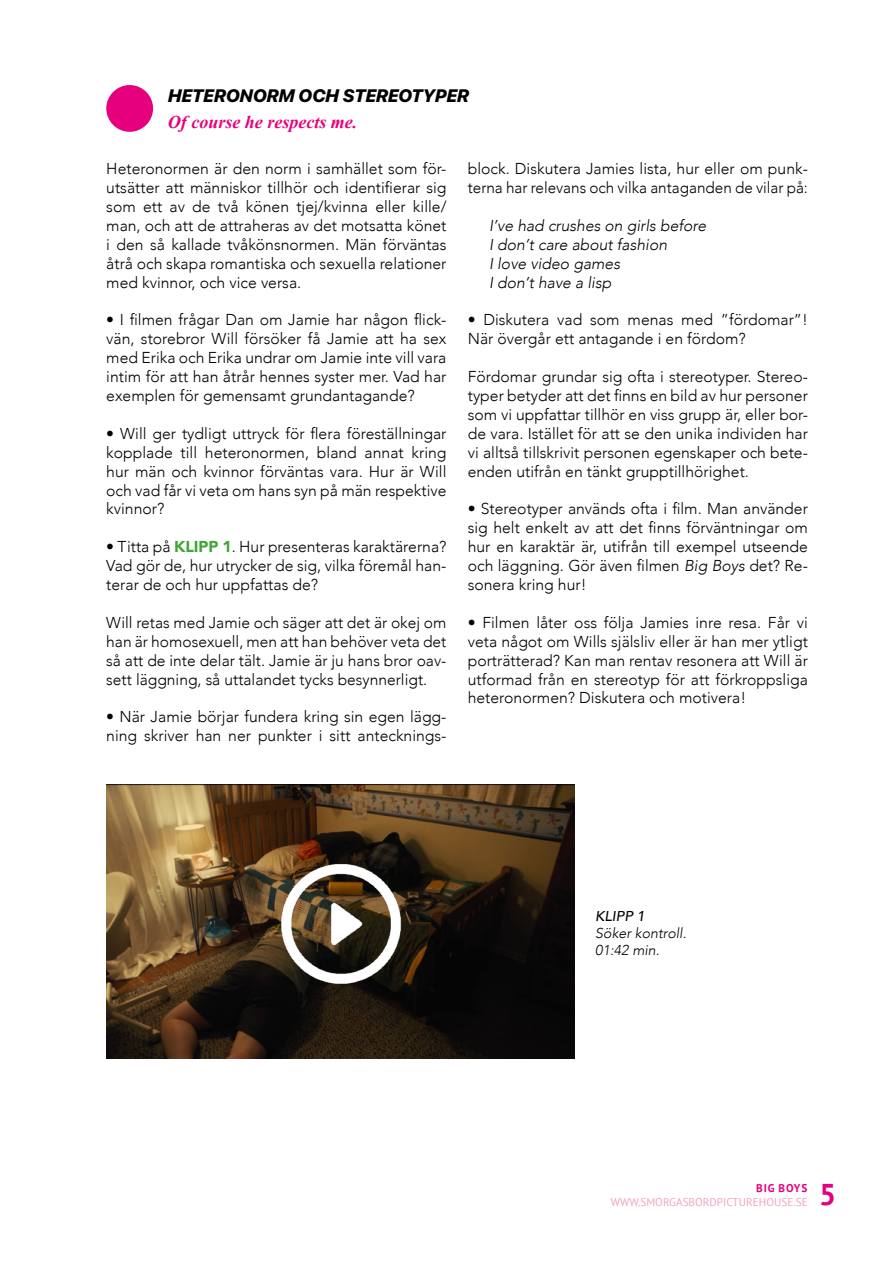
<style>
.page{position:relative;width:893px;height:1263px;background:#fff}
.page>*{position:absolute;margin:0;border:0;box-sizing:border-box;transform-origin:0 0}
.t1{font:700 30px "PT Sans";color:#e6007d}
.t2{font:italic 800 18px "SF Pro Display";color:#000}
.t3{font:italic 700 18px "Times New Roman";color:#e6007d}
.t4{font:300 15.75px/18.9px "Avenir";color:#000;text-align:justify}
.t5{font:italic 300 15.75px/18.9px "Avenir";color:#000}
.t6{font:italic 300 14.25px/17.1px "Avenir";color:#000}
.t7{font:italic 500 14.25px "Avenir";color:#000}
.t8{font:11.25px "PT Sans";color:#f39fc5}
.t9{font:700 11.25px "PT Sans";letter-spacing:.08em;color:#e6007d}
.s1{font-weight:900;color:#3fa535}
.s2{font-style:italic}
</style>
<div class="page">
<div style="left:106px;top:85px;width:47px;height:47px;background:#e6007d;border-radius:50%"></div>
<img style="left:106px;top:784px;width:468px;height:275px">
<img style="left:276px;top:856px;width:128px;height:132px">
<p class="t2" style="left:168px;top:83px;width:302px">HETERONORM OCH STEREOTYPER</p>
<p class="t3" style="left:168px;top:110px;width:191px">Of course he respects me.</p>
<p class="t4" style="left:106px;top:159px;width:342px">Heteronormen är den norm i samhället som för&shy;utsätter att människor tillhör och identifierar sig som ett av de två könen tjej/kvinna eller kille/ man, och att de attraheras av det motsatta könet i den så kallade tvåkönsnormen. Män förväntas åtrå och skapa romantiska och sexuella relationer med kvinnor, och vice versa.</p>
<p class="t4" style="left:106px;top:310px;width:342px">• I filmen frågar Dan om Jamie har någon flick&shy;vän, storebror Will försöker få Jamie att ha sex med Erika och Erika undrar om Jamie inte vill vara intim för att han åtrår hennes syster mer. Vad har exemplen för gemensamt grundantagande?</p>
<p class="t4" style="left:106px;top:424px;width:342px">• Will ger tydligt uttryck för flera föreställningar kopplade till heteronormen, bland annat kring hur män och kvinnor förväntas vara. Hur är Will och vad får vi veta om hans syn på män respektive kvinnor?</p>
<p class="t4" style="left:106px;top:537px;width:342px">• Titta på <span class="s1">KLIPP 1</span>. Hur presenteras karaktärerna?<br>Vad gör de, hur utrycker de sig, vilka föremål han&shy;terar de och hur uppfattas de?</p>
<p class="t4" style="left:106px;top:613px;width:342px">Will retas med Jamie och säger att det är okej om han är homosexuell, men att han behöver veta det så att de inte delar tält. Jamie är ju hans bror oav&shy;sett läggning, så uttalandet tycks besynnerligt.</p>
<p class="t4" style="left:106px;top:707px;width:342px">• När Jamie börjar fundera kring sin egen lägg&shy;ning skriver han ner punkter i sitt antecknings-</p>
<p class="t4" style="left:468px;top:159px;width:342px">block. Diskutera Jamies lista, hur eller om punk&shy;terna har relevans och vilka antaganden de vilar på:</p>
<p class="t5" style="left:489px;top:216px;width:219px">I’ve had crushes on girls before<br>I don’t care about fashion<br>I love video games<br>I don’t have a lisp</p>
<p class="t4" style="left:468px;top:310px;width:342px">• Diskutera vad som menas med ”fördomar”!<br>När övergår ett antagande i en fördom?</p>
<p class="t4" style="left:468px;top:367px;width:342px">Fördomar grundar sig ofta i stereotyper. Stereo&shy;typer betyder att det finns en bild av hur personer som vi uppfattar tillhör en viss grupp är, eller bor&shy;de vara. Istället för att se den unika individen har vi alltså tillskrivit personen egenskaper och bete&shy;enden utifrån en tänkt grupptillhörighet.</p>
<p class="t4" style="left:468px;top:499px;width:342px">• Stereotyper används ofta i film. Man använder sig helt enkelt av att det finns förväntningar om hur en karaktär är, utifrån till exempel utseende och läggning. Gör även filmen <span class="s2">Big Boys</span> det? Re&shy;sonera kring hur!</p>
<p class="t4" style="left:468px;top:613px;width:342px">• Filmen låter oss följa Jamies inre resa. Får vi veta något om Wills själsliv eller är han mer ytligt porträtterad? Kan man rentav resonera att Will är utformad från en stereotyp för att förkroppsliga heteronormen? Diskutera och motivera!</p>
<p class="t7" style="left:595px;top:907px;width:51px">KLIPP 1</p>
<p class="t6" style="left:595px;top:924px;width:93px">Söker kontroll.<br>01:42 min.</p>
<p class="t9" style="left:756px;top:1181px;width:53px">BIG BOYS</p>
<p class="t8" style="left:611px;top:1194px;width:199px">WWW.SMORGASBORDPICTUREHOUSE.SE</p>
<h1 class="t1" style="left:819px;top:1174px;width:19px">5</h1>
</div>
